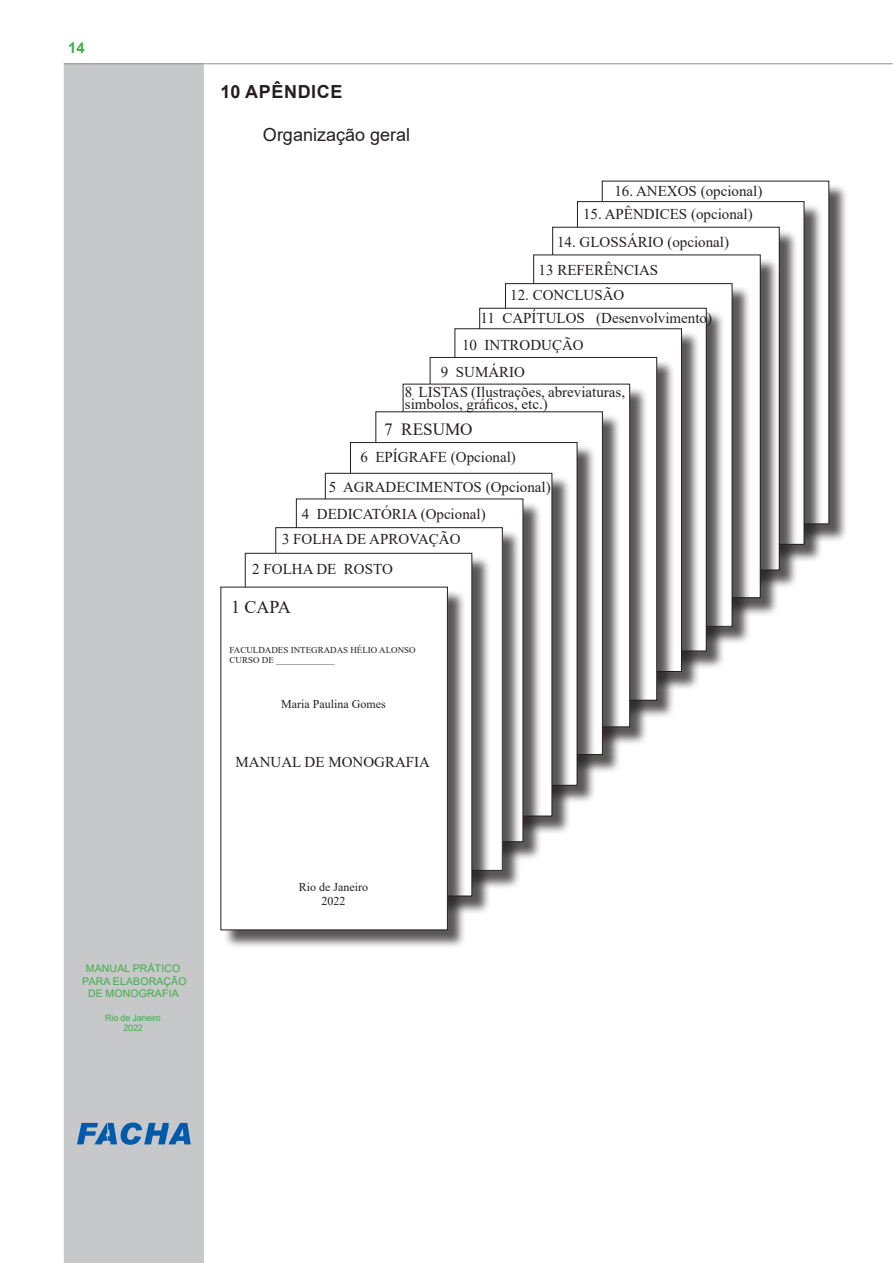
<style>
.page{position:relative;width:893px;height:1263px;background:#fff}
.page>*{position:absolute;margin:0;border:0;box-sizing:border-box;transform-origin:0 0}
.SUBTÓPICOS_2{font:18px "Arial";color:#231f20}
.TÓPICOS{font:700 18px "Arial";letter-spacing:.035em;color:#231f20}
.TEXTO{font:18px "Times New Roman";color:#231f20}
.TEXTO-2{font:17.1px "Times New Roman";color:#231f20}
.TEXTO-3{font:15px/12px "Times New Roman";color:#231f20}
.t1{font:700 15px "Arial";color:#40ae49}
.TEXTO-4{font:12px "Times New Roman";color:#231f20}
.t2{font:10.5px/12.6px "Arial";letter-spacing:.015em;color:#40ae49;text-align:center}
.TEXTO-5{font:9px "Times New Roman";color:#231f20}
.t3{font:9px/10.8px "Arial";letter-spacing:-.02em;color:#40ae49;text-align:center}
</style>
<div class="page">
<div style="left:64px;top:63px;width:140px;height:1200px;background:#c7c8ca"></div>
<svg style="left:77px;top:1122px;width:114px;height:23px"></svg>
<hr style="left:64px;top:63px;width:828px;height:1px;background:#939598">
<div style="left:604px;top:183px;width:244px;height:360px;background:#231f20;opacity:.75"></div>
<div style="left:602px;top:181px;width:227px;height:343px;background:#fff"></div>
<div style="left:579px;top:203px;width:244px;height:360px;background:#231f20;opacity:.75"></div>
<div style="left:577px;top:202px;width:227px;height:342px;background:#fff"></div>
<div style="left:554px;top:229px;width:244px;height:360px;background:#231f20;opacity:.75"></div>
<div style="left:553px;top:227px;width:226px;height:343px;background:#fff"></div>
<div style="left:535px;top:257px;width:244px;height:359px;background:#231f20;opacity:.75"></div>
<div style="left:534px;top:255px;width:226px;height:343px;background:#fff"></div>
<div style="left:507px;top:285px;width:244px;height:360px;background:#231f20;opacity:.75"></div>
<div style="left:505px;top:284px;width:227px;height:342px;background:#fff"></div>
<div style="left:482px;top:310px;width:243px;height:360px;background:#231f20;opacity:.75"></div>
<div style="left:480px;top:308px;width:226px;height:343px;background:#fff"></div>
<div style="left:457px;top:331px;width:243px;height:359px;background:#231f20;opacity:.75"></div>
<div style="left:455px;top:329px;width:226px;height:342px;background:#fff"></div>
<div style="left:432px;top:359px;width:243px;height:360px;background:#231f20;opacity:.75"></div>
<div style="left:430px;top:357px;width:227px;height:343px;background:#fff"></div>
<div style="left:405px;top:386px;width:243px;height:360px;background:#231f20;opacity:.75"></div>
<div style="left:403px;top:384px;width:227px;height:343px;background:#fff"></div>
<div style="left:378px;top:414px;width:243px;height:359px;background:#231f20;opacity:.75"></div>
<div style="left:376px;top:412px;width:226px;height:342px;background:#fff"></div>
<div style="left:352px;top:444px;width:244px;height:360px;background:#231f20;opacity:.75"></div>
<div style="left:350px;top:443px;width:227px;height:342px;background:#fff"></div>
<div style="left:327px;top:475px;width:244px;height:360px;background:#231f20;opacity:.75"></div>
<div style="left:325px;top:473px;width:227px;height:343px;background:#fff"></div>
<div style="left:298px;top:501px;width:244px;height:359px;background:#231f20;opacity:.75"></div>
<div style="left:296px;top:499px;width:227px;height:343px;background:#fff"></div>
<div style="left:278px;top:529px;width:243px;height:360px;background:#231f20;opacity:.75"></div>
<div style="left:276px;top:528px;width:226px;height:342px;background:#fff"></div>
<div style="left:247px;top:555px;width:244px;height:360px;background:#231f20;opacity:.75"></div>
<div style="left:245px;top:553px;width:227px;height:343px;background:#fff"></div>
<div style="left:223px;top:589px;width:243px;height:360px;background:#231f20;opacity:.75"></div>
<div style="left:221px;top:587px;width:226px;height:343px;background:#fff"></div>
<div style="left:220px;top:587px;width:228px;height:343px;border:1px solid #231f20"></div>
<p class="t1" style="left:68px;top:38px;width:18px">14</p>
<p class="TÓPICOS" style="left:220px;top:79px;width:124px">10 APÊNDICE</p>
<p class="SUBTÓPICOS_2" style="left:263px;top:123px;width:149px">Organização geral</p>
<p class="TEXTO-3" style="left:614px;top:184px;width:149px">16. ANEXOS (opcional)</p>
<p class="TEXTO-3" style="left:583px;top:207px;width:171px">15. APÊNDICES (opcional)</p>
<p class="TEXTO-3" style="left:557px;top:235px;width:174px">14. GLOSSÁRIO (opcional)</p>
<p class="TEXTO-3" style="left:539px;top:263px;width:121px">13 REFERÊNCIAS</p>
<p class="TEXTO-3" style="left:510px;top:289px;width:116px">12. CONCLUSÃO</p>
<p class="TEXTO-3" style="left:480px;top:312px;width:233px">11 CAPÍTULOS (Desenvolvimento)</p>
<p class="TEXTO-3" style="left:462px;top:338px;width:123px">10 INTRODUÇÃO</p>
<p class="TEXTO-3" style="left:441px;top:365px;width:86px">9 SUMÁRIO</p>
<p class="TEXTO-3" style="left:405px;top:386px;width:222px">8 LISTAS (Ilustrações, abreviaturas, simbolos, gráficos, etc.)</p>
<p class="TEXTO-2" style="left:384px;top:417px;width:90px">7 RESUMO</p>
<p class="TEXTO-3" style="left:360px;top:450px;width:157px">6 EPÍGRAFE (Opcional)</p>
<p class="TEXTO-3" style="left:329px;top:480px;width:223px">5 AGRADECIMENTOS (Opcional)</p>
<p class="TEXTO-3" style="left:302px;top:507px;width:185px">4 DEDICATÓRIA (Opcional)</p>
<p class="TEXTO-3" style="left:282px;top:533px;width:180px">3 FOLHA DE APROVAÇÃO</p>
<p class="TEXTO-3" style="left:252px;top:563px;width:142px">2 FOLHA DE ROSTO</p>
<p class="TEXTO" style="left:231px;top:594px;width:61px">1 CAPA</p>
<p class="TEXTO-5" style="left:230px;top:643px;width:188px">FACULDADES INTEGRADAS HÉLIO ALONSO</p>
<p class="TEXTO-5" style="left:230px;top:654px;width:107px">CURSO DE _____________</p>
<p class="TEXTO-4" style="left:281px;top:695px;width:106px">Maria Paulina Gomes</p>
<p class="TEXTO-3" style="left:236px;top:756px;width:196px">MANUAL DE MONOGRAFIA</p>
<p class="t2" style="left:82px;top:962px;width:106px">MANUAL PRÁTICO<br>PARA ELABORAÇÃO<br>DE MONOGRAFIA</p>
<p class="t3" style="left:105px;top:1012px;width:57px">Rio de Janeiro<br>2022</p>
<p class="TEXTO-4" style="left:299px;top:878px;width:71px">Rio de Janeiro</p>
<p class="TEXTO-4" style="left:321px;top:893px;width:25px">2022</p>
</div>
